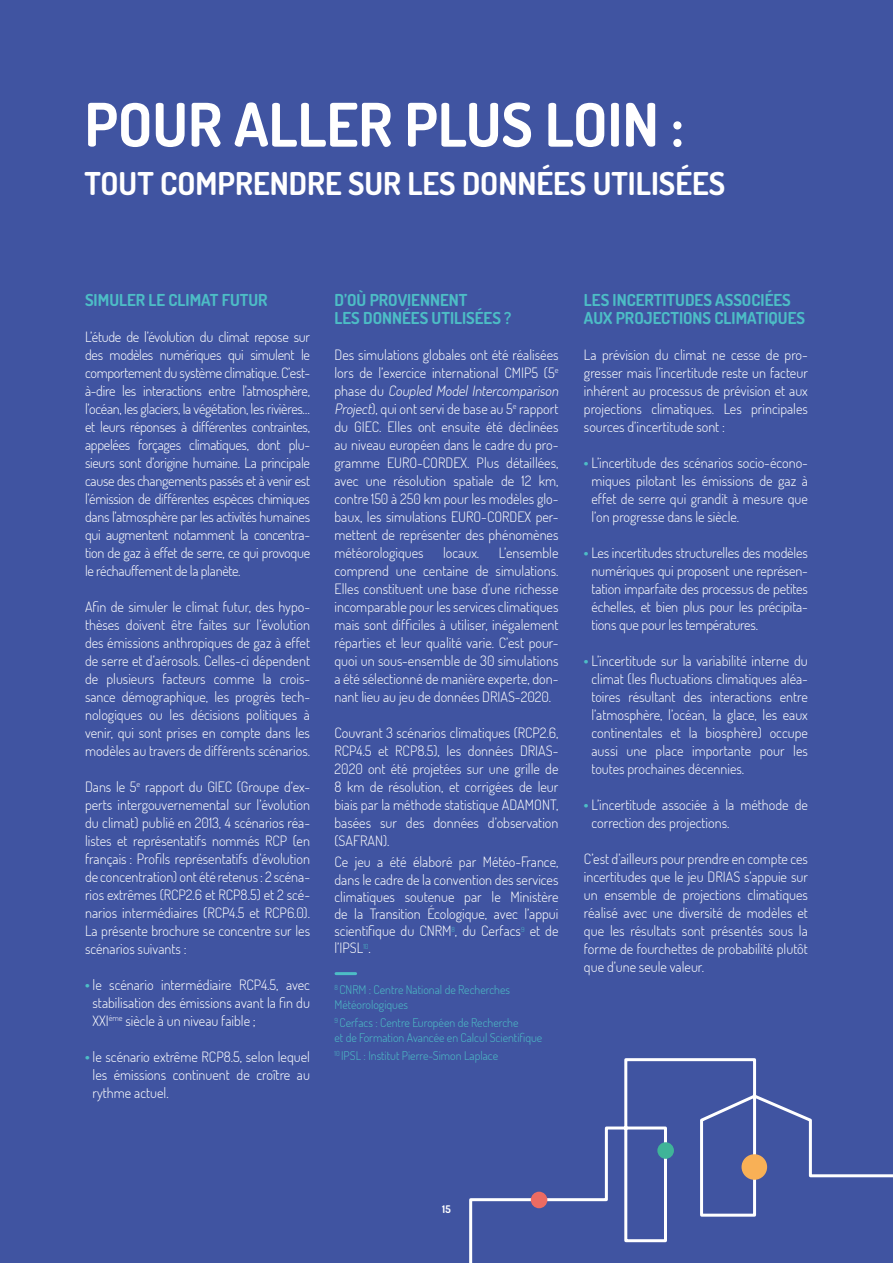
<style>
.page{position:relative;width:893px;height:1263px;background:#4054a1}
.page>*{position:absolute;margin:0;border:0;box-sizing:border-box;transform-origin:0 0}
.titres_1{font:700 60px "Dosis";color:#fff}
.titres_1-2{font:700 31.5px "Dosis";color:#fff}
.titre_2{font:700 16.5px/18px "Dosis";color:#4dbdc6}
.courant{font:300 14.25px/18px "Dosis";color:#fff;text-align:justify}
.courant-2{font:300 12px/14.4px "Dosis";color:#4dbdc6}
.titre_2-2{font:700 10.5px "Dosis";color:#fff}
.s1{font-weight:700;color:#4dbdc6}
.s2{font-style:italic}
</style>
<div class="page">
<svg style="left:469px;top:1058px;width:424px;height:205px"></svg>
<div style="left:531px;top:1192px;width:16px;height:16px;background:#ed6b62;border-radius:50%"></div>
<div style="left:657px;top:1142px;width:17px;height:17px;background:#3fb498;border-radius:50%"></div>
<div style="left:742px;top:1155px;width:24px;height:24px;background:#f8b056;border-radius:50%"></div>
<div style="left:741px;top:1154px;width:26px;height:26px;border:2px solid #f8b056;border-radius:50%"></div>
<hr style="left:336px;top:972px;width:20px;height:3px;background:#4dbdc6">
<p class="titres_1" style="left:85px;top:83px;width:601px">POUR ALLER PLUS LOIN :</p>
<p class="titres_1-2" style="left:85px;top:161px;width:642px">TOUT COMPRENDRE SUR LES DONNÉES UTILISÉES</p>
<p class="titre_2" style="left:85px;top:290px;width:184px">SIMULER LE CLIMAT FUTUR</p>
<p class="courant" style="left:85px;top:327px;width:227px">L’étude de l’évolution du climat repose sur des modèles numériques qui simulent le comportement du système climatique. C’est&shy;à-dire les interactions entre l’atmosphère, l’océan, les glaciers, la végétation, les rivières… et leurs réponses à différentes contraintes, appelées forçages climatiques, dont plu&shy;sieurs sont d’origine humaine. La principale cause des changements passés et à venir est l’émission de différentes espèces chimiques dans l’atmosphère par les activités humaines qui augmentent notamment la concentra&shy;tion de gaz à effet de serre, ce qui provoque le réchauffement de la planète.</p>
<p class="courant" style="left:85px;top:597px;width:227px">Afin de simuler le climat futur, des hypo&shy;thèses doivent être faites sur l’évolution des émissions anthropiques de gaz à effet de serre et d’aérosols. Celles-ci dépendent de plusieurs facteurs comme la crois&shy;sance démographique, les progrès tech&shy;nologiques ou les décisions politiques à venir, qui sont prises en compte dans les modèles au travers de différents scénarios.</p>
<p class="courant" style="left:85px;top:777px;width:227px">Dans le 5<sup>e</sup> rapport du GIEC (Groupe d’ex&shy;perts intergouvernemental sur l’évolution du climat) publié en 2013, 4 scénarios réa&shy;listes et représentatifs nommés RCP (en français : Profils représentatifs d’évolution de concentration) ont été retenus : 2 scéna&shy;rios extrêmes (RCP2.6 et RCP8.5) et 2 scé&shy;narios intermédiaires (RCP4.5 et RCP6.0).<br>La présente brochure se concentre sur les scénarios suivants :</p>
<p class="courant" style="left:93px;top:975px;width:219px;text-indent:-8px"><span class="s1">•</span> le scénario intermédiaire RCP4.5, avec stabilisation des émissions avant la fin du XXI<sup>ème</sup> siècle à un niveau faible ;</p>
<p class="courant" style="left:93px;top:1047px;width:219px;text-indent:-8px"><span class="s1">•</span> le scénario extrême RCP8.5, selon lequel les émissions continuent de croître au rythme actuel.</p>
<p class="titre_2" style="left:334px;top:290px;width:179px">D’OÙ PROVIENNENT<br>LES DONNÉES UTILISÉES ?</p>
<p class="courant" style="left:334px;top:345px;width:228px;text-align:left">Des simulations globales ont été réalisées lors de l’exercice international CMIP5 (5<sup>e </sup>p h a s e d u <span class="s2">Coupled Model Intercomparison Project</span>), qui ont servi de base au 5<sup>e</sup> rapport du GIEC. Elles ont ensuite été déclinées au niveau européen dans le cadre du pro&shy;gramme EURO-CORDEX. Plus détaillées, avec une résolution spatiale de 12 km, contre 150 à 250 km pour les modèles glo&shy;baux, les simulations EURO-CORDEX per&shy;mettent de représenter des phénomènes météorologiques</p>
<p class="courant" style="left:334px;top:543px;width:225px;text-indent:164px">L’ensemble comprend une centaine de simulations.<br>Elles constituent une base d’une richesse incomparable pour les services climatiques mais sont difficiles à utiliser, inégalement réparties et leur qualité varie. C’est pour&shy;quoi un sous-ensemble de 30 simulations a été sélectionné de manière experte, don&shy;nant lieu au jeu de données DRIAS-2020.</p>
<p class="courant" style="left:334px;top:723px;width:225px">Couvrant 3 scénarios climatiques (RCP2.6, RCP4.5 et RCP8.5), les données DRIAS-2020 ont été projetées sur une grille de 8 km de résolution, et corrigées de leur biais par la méthode statistique ADAMONT, basées sur des données d’observation (SAFRAN).</p>
<p class="courant" style="left:334px;top:853px;width:225px;line-height:17.1px">Ce jeu a été élaboré par Météo-France, dans le cadre de la convention des services climatiques soutenue par le Ministère de la Transition Écologique, avec l’appui scientifique du CNRM<sup>8</sup>, du Cerfacs<sup>9</sup> et de l’IPSL<sup>10</sup>.</p>
<p class="courant" style="left:443px;top:543px;width:38px">locaux.</p>
<p class="courant-2" style="left:334px;top:982px;width:177px"><sup>8</sup> CNRM : Centre National de Recherches<br>Météorologiques</p>
<p class="courant-2" style="left:334px;top:1015px;width:209px"><sup>9</sup> Cerfacs : Centre Européen de Recherche<br>et de Formation Avancée en Calcul Scientifique</p>
<p class="courant-2" style="left:334px;top:1048px;width:165px"><sup>10</sup> IPSL : Institut Pierre-Simon Laplace</p>
<p class="titre_2" style="left:584px;top:290px;width:223px">LES INCERTITUDES ASSOCIÉES<br>AUX PROJECTIONS CLIMATIQUES</p>
<p class="courant" style="left:584px;top:345px;width:225px">La prévision du climat ne cesse de pro&shy;gresser mais l’incertitude reste un facteur inhérent au processus de prévision et aux projections climatiques. Les principales sources d’incertitude sont :</p>
<p class="courant" style="left:591px;top:453px;width:218px;text-indent:-8px"><span class="s1">•</span> L’incertitude des scénarios socio-écono&shy;miques pilotant les émissions de gaz à effet de serre qui grandit à mesure que l’on progresse dans le siècle.</p>
<p class="courant" style="left:591px;top:543px;width:218px;text-indent:-8px"><span class="s1">•</span> Les incertitudes structurelles des modèles numériques qui proposent une représen&shy;tation imparfaite des processus de petites échelles, et bien plus pour les précipita&shy;tions que pour les températures.</p>
<p class="courant" style="left:591px;top:651px;width:218px;text-indent:-8px"><span class="s1">•</span> L’incertitude sur la variabilité interne du climat (les fluctuations climatiques aléa&shy;toires résultant des interactions entre l’atmosphère, l’océan, la glace, les eaux continentales et la biosphère) occupe aussi une place importante pour les toutes prochaines décennies.</p>
<p class="courant" style="left:591px;top:795px;width:218px;text-indent:-8px"><span class="s1">•</span> L’incertitude associée à la méthode de correction des projections.</p>
<p class="courant" style="left:584px;top:849px;width:225px">C’est d’ailleurs pour prendre en compte ces incertitudes que le jeu DRIAS s’appuie sur un ensemble de projections climatiques réalisé avec une diversité de modèles et que les résultats sont présentés sous la forme de fourchettes de probabilité plutôt que d’une seule valeur.</p>
<p class="titre_2-2" style="left:442px;top:1202px;width:10px">15</p>
</div>
